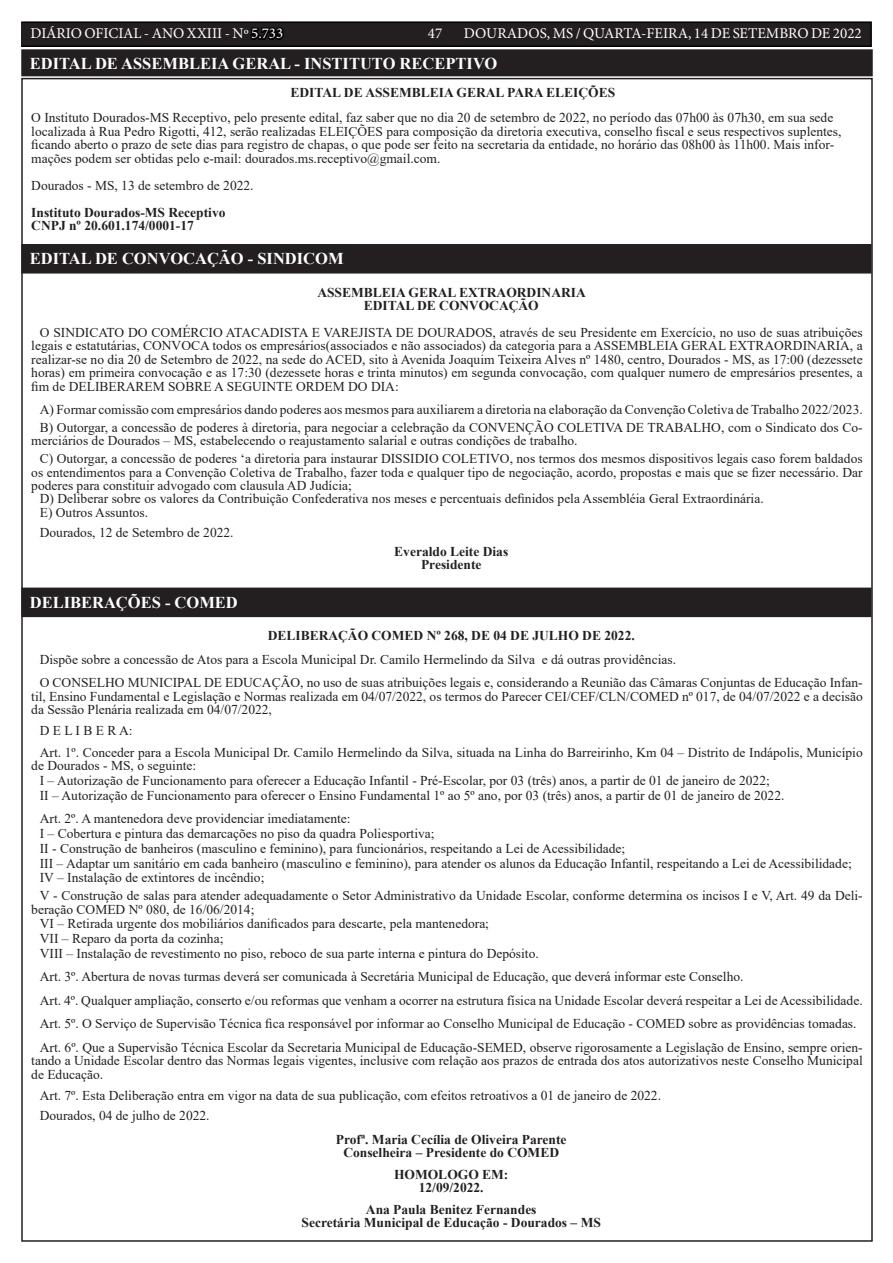
<style>
.page{position:relative;width:893px;height:1263px;background:#fff}
.page>*{position:absolute;margin:0;border:0;box-sizing:border-box;transform-origin:0 0}
.TEXTO{font:700 16.5px "Times New Roman";color:#fff}
.t1{font:15px "Minion Pro";color:#fff}
.TEXTO-2{font:13.5px/13.5px "Times New Roman";color:#231f20}
.TEXTO-3{font:700 13.5px "Times New Roman";color:#231f20}
.s1{color:#000}
</style>
<div class="page">
<div style="left:21px;top:22px;width:850px;height:24px;background:#231f20"></div>
<div style="left:21px;top:21px;width:851px;height:26px;border:2px solid #000"></div>
<div style="left:23px;top:246px;width:846px;height:25px;background:#231f20"></div>
<div style="left:21px;top:244px;width:850px;height:30px;border:4px solid #231f20"></div>
<div style="left:23px;top:590px;width:846px;height:25px;background:#231f20"></div>
<div style="left:21px;top:588px;width:850px;height:29px;border:4px solid #231f20"></div>
<div style="left:23px;top:51px;width:848px;height:23px;background:#231f20"></div>
<div style="left:21px;top:49px;width:852px;height:27px;border:4px solid #231f20"></div>
<p class="t1" style="left:31px;top:24px;width:254px">DIÁRIO OFICIAL - ANO XXIII - Nº <span class="s1">5.733</span></p>
<p class="t1" style="left:428px;top:24px;width:16px">47</p>
<p class="t1" style="left:464px;top:24px;width:399px">DOURADOS, MS / QUARTA-FEIRA, 14 DE SETEMBRO DE 2022</p>
<p class="TEXTO" style="left:30px;top:52px;width:469px">EDITAL DE ASSEMBLEIA GERAL - INSTITUTO RECEPTIVO</p>
<p class="TEXTO-3" style="left:291px;top:83px;width:326px">EDITAL DE ASSEMBLEIA GERAL PARA ELEIÇÕES</p>
<p class="TEXTO-2" style="left:31px;top:110px;width:812px">O Instituto Dourados-MS Receptivo, pelo presente edital, faz saber que no dia 20 de setembro de 2022, no período das 07h00 às 07h30, em sua sede localizada à Rua Pedro Rigotti, 412, serão realizadas ELEIÇÕES para composição da diretoria executiva, conselho fiscal e seus respectivos suplentes, ficando aberto o prazo de sete dias para registro de chapas, o que pode ser feito na secretaria da entidade, no horário das 08h00 às 11h00. Mais infor&shy;mações podem ser obtidas pelo e-mail: dourados.ms.receptivo@gmail.com.</p>
<p class="TEXTO-2" style="left:31px;top:178px;width:224px">Dourados - MS, 13 de setembro de 2022.</p>
<p class="TEXTO-3" style="left:31px;top:202px;width:196px">Instituto Dourados-MS Receptivo</p>
<p class="TEXTO-3" style="left:31px;top:216px;width:164px">CNPJ nº 20.601.174/0001-17</p>
<p class="TEXTO" style="left:30px;top:246px;width:315px">EDITAL DE CONVOCAÇÃO - SINDICOM</p>
<p class="TEXTO-3" style="left:317px;top:282px;width:270px">ASSEMBLEIA GERAL EXTRAORDINARIA</p>
<p class="TEXTO-3" style="left:364px;top:296px;width:176px">EDITAL DE CONVOCAÇÃO</p>
<p class="TEXTO-2" style="left:31px;top:325px;width:833px;text-align:justify;text-indent:9px">O SINDICATO DO COMÉRCIO ATACADISTA E VAREJISTA DE DOURADOS, através de seu Presidente em Exercício, no uso de suas atribuições legais e estatutárias, CONVOCA todos os empresários(associados e não associados) da categoria para a ASSEMBLEIA GERAL EXTRAORDINARIA, a realizar-se no dia 20 de Setembro de 2022, na sede do ACED, sito à Avenida Joaquim Teixeira Alves nº 1480, centro, Dourados - MS, as 17:00 (dezessete horas) em primeira convocação e as 17:30 (dezessete horas e trinta minutos) em segunda convocação, com qualquer numero de empresários presentes, a fim de DELIBERAREM SOBRE A SEGUINTE ORDEM DO DIA:</p>
<p class="TEXTO-2" style="left:40px;top:402px;width:824px">A) Formar comissão com empresários dando poderes aos mesmos para auxiliarem a diretoria na elaboração da Convenção Coletiva de Trabalho 2022/2023.</p>
<p class="TEXTO-2" style="left:31px;top:420px;width:833px;text-indent:9px">B) Outorgar, a concessão de poderes à diretoria, para negociar a celebração da CONVENÇÃO COLETIVA DE TRABALHO, com o Sindicato dos Co&shy;merciários de Dourados – MS, estabelecendo o reajustamento salarial e outras condições de trabalho.</p>
<p class="TEXTO-2" style="left:31px;top:451px;width:833px;text-align:justify;text-indent:9px">C) Outorgar, a concessão de poderes ‘a diretoria para instaurar DISSIDIO COLETIVO, nos termos dos mesmos dispositivos legais caso forem baldados os entendimentos para a Convenção Coletiva de Trabalho, fazer toda e qualquer tipo de negociação, acordo, propostas e mais que se fizer necessário. Dar poderes para constituir advogado com clausula AD Judícia;</p>
<p class="TEXTO-2" style="left:40px;top:492px;width:725px">D) Deliberar sobre os valores da Contribuição Confederativa nos meses e percentuais definidos pela Assembléia Geral Extraordinária.</p>
<p class="TEXTO-2" style="left:40px;top:505px;width:110px">E) Outros Assuntos.</p>
<p class="TEXTO-2" style="left:40px;top:525px;width:195px">Dourados, 12 de Setembro de 2022.</p>
<p class="TEXTO-3" style="left:394px;top:542px;width:115px">Everaldo Leite Dias</p>
<p class="TEXTO-3" style="left:421px;top:555px;width:62px">Presidente</p>
<p class="TEXTO" style="left:30px;top:590px;width:210px">DELIBERAÇÕES - COMED</p>
<p class="TEXTO-3" style="left:268px;top:626px;width:369px">DELIBERAÇÃO COMED Nº 268, DE 04 DE JULHO DE 2022.</p>
<p class="TEXTO-2" style="left:40px;top:652px;width:638px">Dispõe sobre a concessão de Atos para a Escola Municipal Dr. Camilo Hermelindo da Silva e dá outras providências.</p>
<p class="TEXTO-2" style="left:31px;top:676px;width:833px;text-align:justify;text-indent:9px">O CONSELHO MUNICIPAL DE EDUCAÇÃO, no uso de suas atribuições legais e, considerando a Reunião das Câmaras Conjuntas de Educação Infan&shy;til, Ensino Fundamental e Legislação e Normas realizada em 04/07/2022, os termos do Parecer CEI/CEF/CLN/COMED nº 017, de 04/07/2022 e a decisão da Sessão Plenária realizada em 04/07/2022,</p>
<p class="TEXTO-2" style="left:40px;top:723px;width:94px">D E L I B E R A:</p>
<p class="TEXTO-2" style="left:31px;top:745px;width:833px;text-indent:9px">Art. 1º. Conceder para a Escola Municipal Dr. Camilo Hermelindo da Silva, situada na Linha do Barreirinho, Km 04 – Distrito de Indápolis, Município de Dourados - MS, o seguinte:</p>
<p class="TEXTO-2" style="left:40px;top:773px;width:732px">I – Autorização de Funcionamento para oferecer a Educação Infantil - Pré-Escolar, por 03 (três) anos, a partir de 01 de janeiro de 2022;</p>
<p class="TEXTO-2" style="left:40px;top:788px;width:746px">II – Autorização de Funcionamento para oferecer o Ensino Fundamental 1º ao 5º ano, por 03 (três) anos, a partir de 01 de janeiro de 2022.</p>
<p class="TEXTO-2" style="left:40px;top:812px;width:312px">Art. 2º. A mantenedora deve providenciar imediatamente:</p>
<p class="TEXTO-2" style="left:40px;top:826px;width:396px">I – Cobertura e pintura das demarcações no piso da quadra Poliesportiva;</p>
<p class="TEXTO-2" style="left:40px;top:841px;width:587px">II - Construção de banheiros (masculino e feminino), para funcionários, respeitando a Lei de Acessibilidade;</p>
<p class="TEXTO-2" style="left:40px;top:856px;width:813px">III – Adaptar um sanitário em cada banheiro (masculino e feminino), para atender os alunos da Educação Infantil, respeitando a Lei de Acessibilidade;</p>
<p class="TEXTO-2" style="left:40px;top:871px;width:226px">IV – Instalação de extintores de incêndio;</p>
<p class="TEXTO-2" style="left:31px;top:888px;width:833px;text-indent:9px">V - Construção de salas para atender adequadamente o Setor Administrativo da Unidade Escolar, conforme determina os incisos I e V, Art. 49 da Deli&shy;beração COMED Nº 080, de 16/06/2014;</p>
<p class="TEXTO-2" style="left:40px;top:917px;width:451px">VI – Retirada urgente dos mobiliários danificados para descarte, pela mantenedora;</p>
<p class="TEXTO-2" style="left:40px;top:931px;width:185px">VII – Reparo da porta da cozinha;</p>
<p class="TEXTO-2" style="left:40px;top:946px;width:501px">VIII – Instalação de revestimento no piso, reboco de sua parte interna e pintura do Depósito.</p>
<p class="TEXTO-2" style="left:40px;top:970px;width:705px">Art. 3º. Abertura de novas turmas deverá ser comunicada à Secretária Municipal de Educação, que deverá informar este Conselho.</p>
<p class="TEXTO-2" style="left:40px;top:993px;width:824px">Art. 4º. Qualquer ampliação, conserto e/ou reformas que venham a ocorrer na estrutura física na Unidade Escolar deverá respeitar a Lei de Acessibilidade.</p>
<p class="TEXTO-2" style="left:40px;top:1017px;width:818px">Art. 5º. O Serviço de Supervisão Técnica fica responsável por informar ao Conselho Municipal de Educação - COMED sobre as providências tomadas.</p>
<p class="TEXTO-2" style="left:31px;top:1040px;width:833px;text-align:justify;text-indent:9px">Art. 6º. Que a Supervisão Técnica Escolar da Secretaria Municipal de Educação-SEMED, observe rigorosamente a Legislação de Ensino, sempre orien&shy;tando a Unidade Escolar dentro das Normas legais vigentes, inclusive com relação aos prazos de entrada dos atos autorizativos neste Conselho Municipal de Educação.</p>
<p class="TEXTO-2" style="left:40px;top:1088px;width:623px">Art. 7º. Esta Deliberação entra em vigor na data de sua publicação, com efeitos retroativos a 01 de janeiro de 2022.</p>
<p class="TEXTO-2" style="left:40px;top:1108px;width:171px">Dourados, 04 de julho de 2022.</p>
<p class="TEXTO-3" style="left:336px;top:1129px;width:232px">Profª. Maria Cecília de Oliveira Parente</p>
<p class="TEXTO-3" style="left:343px;top:1142px;width:217px">Conselheira – Presidente do COMED</p>
<p class="TEXTO-3" style="left:394px;top:1164px;width:116px">HOMOLOGO EM:</p>
<p class="TEXTO-3" style="left:419px;top:1178px;width:66px">12/09/2022.</p>
<p class="TEXTO-3" style="left:366px;top:1200px;width:172px">Ana Paula Benitez Fernandes</p>
<p class="TEXTO-3" style="left:302px;top:1213px;width:301px">Secretária Municipal de Educação - Dourados – MS</p>
</div>
